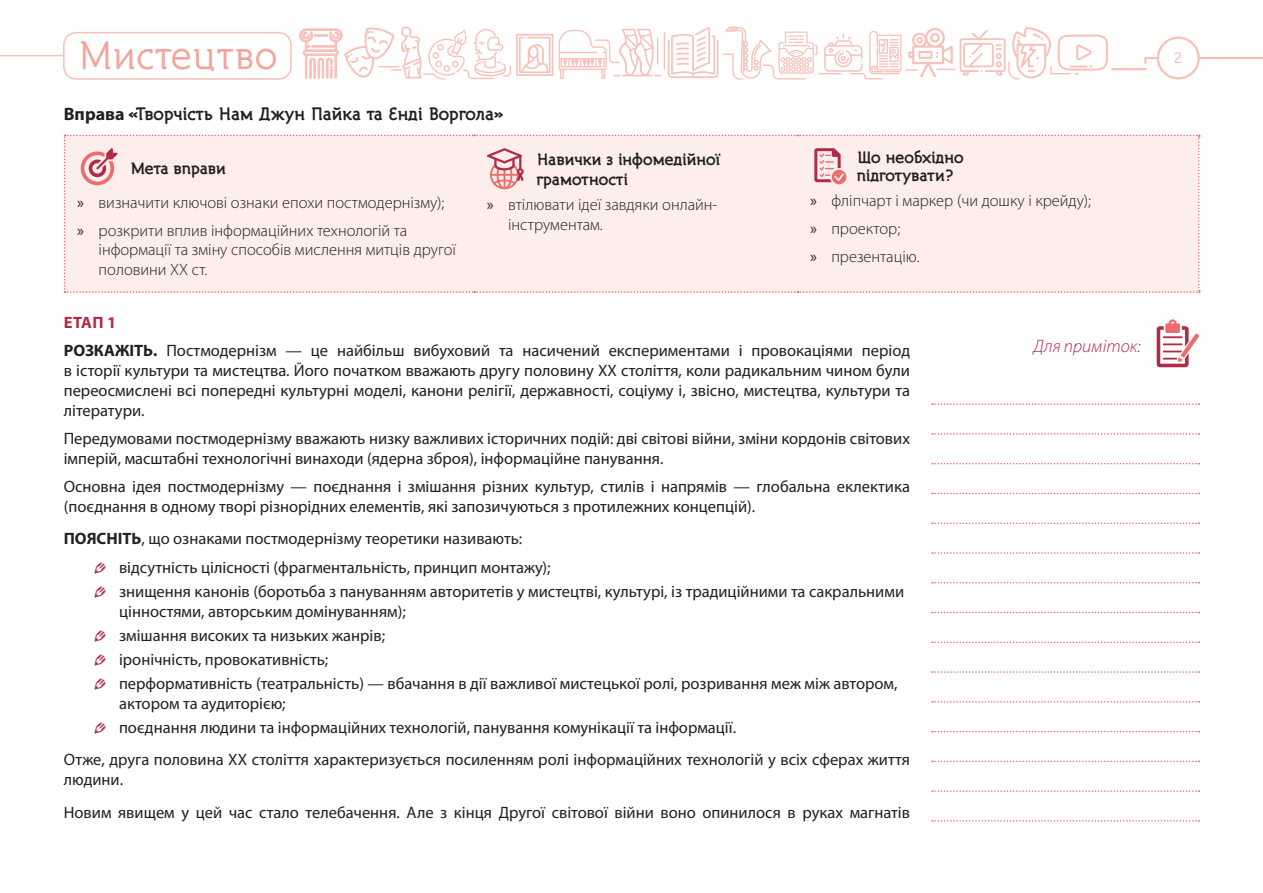
<style>
.page{position:relative;width:1263px;height:893px;background:#fff}
.page>*{position:absolute;margin:0;border:0;box-sizing:border-box;transform-origin:0 0}
.t1{font:39.75px "Turbota";color:#f3a49b}
.t2{font:700 18px "Turbota";color:#231f20}
.Footnotes{font:italic 300 18px "Myriad Pro";color:#b02b48}
.t3{font:16.5px/19.8px "Myriad Pro";color:#231f20}
.t4{font:300 16.5px/19.5px "Myriad Pro";color:#231f20}
.Footnotes-2{font:700 16.5px/18px "Turbota";color:#231f20}
.t5{font:16.5px "Myriad Pro";color:#222}
.t6{font:700 16.5px "Myriad Pro";color:#b02b48}
.t7{font:15px "ALS Schlangeslab";color:#f3a49b}
.s1{font-family:"Myriad Pro"}
.s2{font-weight:400}
.s3{font-weight:700}
.s4{font-family:"Modern Pictograms";font-size:19.5px;color:#b02b48}
</style>
<div class="page">
<div style="left:1157px;top:37px;width:43px;height:43px;border:2px solid #f7c1b9;border-radius:50%"></div>
<svg style="left:1144px;top:56px;width:16px;height:9px"></svg>
<hr style="left:1112px;top:68px;width:34px;height:2px;background:#f7c1b9">
<hr style="left:1199px;top:57px;width:64px;height:2px;background:#f7c1b9">
<svg style="left:0;top:55px;width:63px;height:1px"></svg>
<svg style="left:299px;top:27px;width:362px;height:53px"></svg>
<hr style="left:664px;top:32px;width:1px;height:37px;background:#f7c1b9">
<svg style="left:668px;top:27px;width:440px;height:53px"></svg>
<div style="left:63px;top:32px;width:229px;height:48px;border:2px solid #f7c1b9;border-radius:13px"></div>
<svg style="left:932px;top:403px;width:267px;height:2px"></svg>
<svg style="left:932px;top:433px;width:267px;height:2px"></svg>
<svg style="left:932px;top:463px;width:267px;height:1px"></svg>
<svg style="left:932px;top:493px;width:267px;height:1px"></svg>
<svg style="left:932px;top:522px;width:267px;height:2px"></svg>
<svg style="left:932px;top:552px;width:267px;height:2px"></svg>
<svg style="left:932px;top:582px;width:267px;height:1px"></svg>
<svg style="left:932px;top:612px;width:267px;height:1px"></svg>
<svg style="left:932px;top:641px;width:267px;height:2px"></svg>
<svg style="left:932px;top:671px;width:267px;height:2px"></svg>
<svg style="left:932px;top:701px;width:267px;height:2px"></svg>
<svg style="left:932px;top:731px;width:267px;height:1px"></svg>
<svg style="left:932px;top:761px;width:267px;height:1px"></svg>
<svg style="left:932px;top:790px;width:267px;height:2px"></svg>
<svg style="left:932px;top:820px;width:267px;height:2px"></svg>
<svg style="left:1157px;top:319px;width:42px;height:48px"></svg>
<div style="left:64px;top:135px;width:1136px;height:158px;background:#fdeeeb"></div>
<h1 class="t1" style="left:77px;top:31px;width:202px">Мистецтво</h1>
<p class="t7" style="left:1174px;top:50px;width:10px">2</p>
<p class="t2" style="left:64px;top:103px;width:442px"><span class="s1">Вправа</span> «Творчість Нам Джун Пайка та Енді Воргола»</p>
<p class="Footnotes-2" style="left:130px;top:159px;width:97px">Мета вправи</p>
<p class="t4" style="left:77px;top:193px;width:369px"><span class="s2">»</span> визначити ключові ознаки епохи постмодернізму);</p>
<p class="t4" style="left:99px;top:221px;width:359px;text-indent:-21px"><span class="s2">»</span> розкрити вплив інформаційних технологій та інформації та зміну способів мислення митців другої половини ХХ ст.</p>
<p class="Footnotes-2" style="left:857px;top:149px;width:109px">Що необхідно підготувати?</p>
<p class="Footnotes-2" style="left:536px;top:151px;width:185px">Навички з інфомедійної</p>
<p class="Footnotes-2" style="left:536px;top:170px;width:93px">грамотності</p>
<p class="t4" style="left:508px;top:195px;width:211px;text-indent:-21px"><span class="s2">»</span> втілювати ідеї завдяки онлайн&shy;інструментам.</p>
<p class="t4" style="left:810px;top:191px;width:282px"><span class="s2">»</span> фліпчарт і маркер (чи дошку і крейду);</p>
<p class="t4" style="left:810px;top:219px;width:92px"><span class="s2">»</span> проектор;</p>
<p class="t4" style="left:810px;top:247px;width:111px"><span class="s2">»</span> презентацію.</p>
<p class="t6" style="left:64px;top:313px;width:54px">ЕТАП 1</p>
<p class="t3" style="left:64px;top:341px;width:848px;text-align:justify"><span class="s3">РОЗКАЖІТЬ.</span> Постмодернізм — це найбільш вибуховий та насичений експериментами і провокаціями період в історії культури та мистецтва. Його початком вважають другу половину ХХ століття, коли радикальним чином були переосмислені всі попередні культурні моделі, канони релігії, державності, соціуму і, звісно, мистецтва, культури та літератури.</p>
<p class="t3" style="left:64px;top:429px;width:848px">Передумовами постмодернізму вважають низку важливих історичних подій: дві світові війни, зміни кордонів світових імперій, масштабні технологічні винаходи (ядерна зброя), інформаційне панування.</p>
<p class="t3" style="left:64px;top:477px;width:848px">Основна ідея постмодернізму — поєднання і змішання різних культур, стилів і напрямів — глобальна еклектика (поєднання в одному творі різнорідних елементів, які запозичуються з протилежних концепцій).</p>
<p class="t5" style="left:64px;top:530px;width:460px"><span class="s3">ПОЯСНІТЬ</span>, що ознаками постмодернізму теоретики називають:</p>
<p class="t3" style="left:94px;top:558px;width:459px"><span class="s4">✎</span> відсутність цілісності (фрагментальність, принцип монтажу);</p>
<p class="t3" style="left:119px;top:582px;width:786px;text-indent:-26px"><span class="s4">✎</span> знищення канонів (боротьба з пануванням авторитетів у мистецтві, культурі, із традиційними та сакральними цінностями, авторським домінуванням);</p>
<p class="t3" style="left:94px;top:625px;width:293px"><span class="s4">✎</span> змішання високих та низьких жанрів;</p>
<p class="t3" style="left:94px;top:650px;width:236px"><span class="s4">✎</span> іронічність, провокативність;</p>
<p class="t3" style="left:119px;top:674px;width:780px;text-indent:-26px"><span class="s4">✎</span> перформативність (театральність) — вбачання в дії важливої мистецької ролі, розривання меж між автором, актором та аудиторією;</p>
<p class="t3" style="left:94px;top:717px;width:644px"><span class="s4">✎</span> поєднання людини та інформаційних технологій, панування комунікації та інформації.</p>
<p class="t3" style="left:64px;top:750px;width:848px">Отже, друга половина ХХ століття характеризується посиленням ролі інформаційних технологій у всіх сферах життя людини.</p>
<p class="t3" style="left:64px;top:802px;width:848px">Новим явищем у цей час стало телебачення. Але з кінця Другої світової війни воно опинилося в руках магнатів</p>
<p class="Footnotes" style="left:1034px;top:337px;width:108px">Для приміток:</p>
</div>
